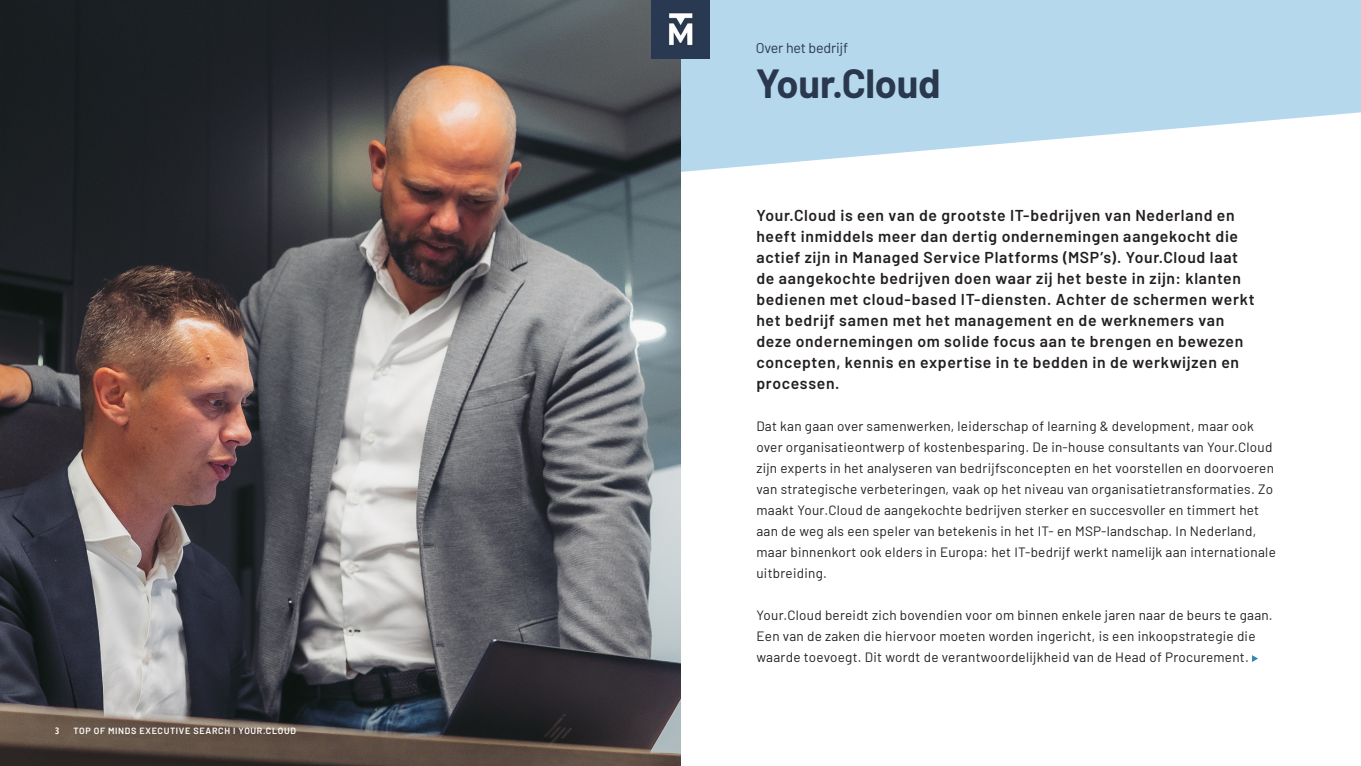
<style>
.page{position:relative;width:1361px;height:766px;background:#fff}
.page>*{position:absolute;margin:0;border:0;box-sizing:border-box;transform-origin:0 0}
.Page_header_kopie{font:700 39.75px "Barlow";letter-spacing:-.005em;color:#2a384e}
.t1{font:600 15.75px/21px "Barlow";letter-spacing:.04em;color:#231f20}
.t2{font:14.25px "Barlow";letter-spacing:-.01em;color:#2a384e}
.t3{font:13.5px/21px "Barlow";letter-spacing:.02em;color:#231f20}
.t4{font:600 9px "Barlow";letter-spacing:.07em;color:#fff}
.t5{font:700 condensed 9px "Open Sans";color:#fff}
</style>
<div class="page">
<svg style="left:680px;top:0;width:681px;height:231px;fill:#b6d8ec"></svg>
<img style="left:0;top:0;width:680px;height:765px">
<img style="left:651px;top:0;width:58px;height:58px">
<svg style="left:1252px;top:655px;width:6px;height:6px"></svg>
<p class="t5" style="left:55px;top:724px;width:6px">3</p>
<p class="t4" style="left:73px;top:724px;width:224px">TOP OF MINDS EXECUTIVE SEARCH I YOUR.CLOUD</p>
<p class="t2" style="left:755px;top:37px;width:94px">Over het bedrijf</p>
<p class="Page_header_kopie" style="left:755px;top:54px;width:187px">Your.Cloud</p>
<p class="t1" style="left:756px;top:203px;width:500px">Your.Cloud is een van de grootste IT-bedrijven van Nederland en heeft inmiddels meer dan dertig ondernemingen aangekocht die actief zijn in Managed Service Platforms (MSP’s). Your.Cloud laat de aangekochte bedrijven doen waar zij het beste in zijn: klanten bedienen met cloud-based IT-diensten. Achter de schermen werkt het bedrijf samen met het management en de werknemers van deze ondernemingen om solide focus aan te brengen en bewezen concepten, kennis en expertise in te bedden in de werkwijzen en processen.</p>
<p class="t3" style="left:756px;top:414px;width:521px">Dat kan gaan over samenwerken, leiderschap of learning &amp; development, maar ook over organisatieontwerp of kostenbesparing. De in-house consultants van Your.Cloud zijn experts in het analyseren van bedrijfsconcepten en het voorstellen en doorvoeren van strategische verbeteringen, vaak op het niveau van organisatietransformaties. Zo maakt Your.Cloud de aangekochte bedrijven sterker en succesvoller en timmert het aan de weg als een speler van betekenis in het IT- en MSP-landschap. In Nederland, maar binnenkort ook elders in Europa: het IT-bedrijf werkt namelijk aan internationale uitbreiding.</p>
<p class="t3" style="left:756px;top:603px;width:517px">Your.Cloud bereidt zich bovendien voor om binnen enkele jaren naar de beurs te gaan.<br>Een van de zaken die hiervoor moeten worden ingericht, is een inkoopstrategie die waarde toevoegt. Dit wordt de verantwoordelijkheid van de Head of Procurement.</p>
</div>
